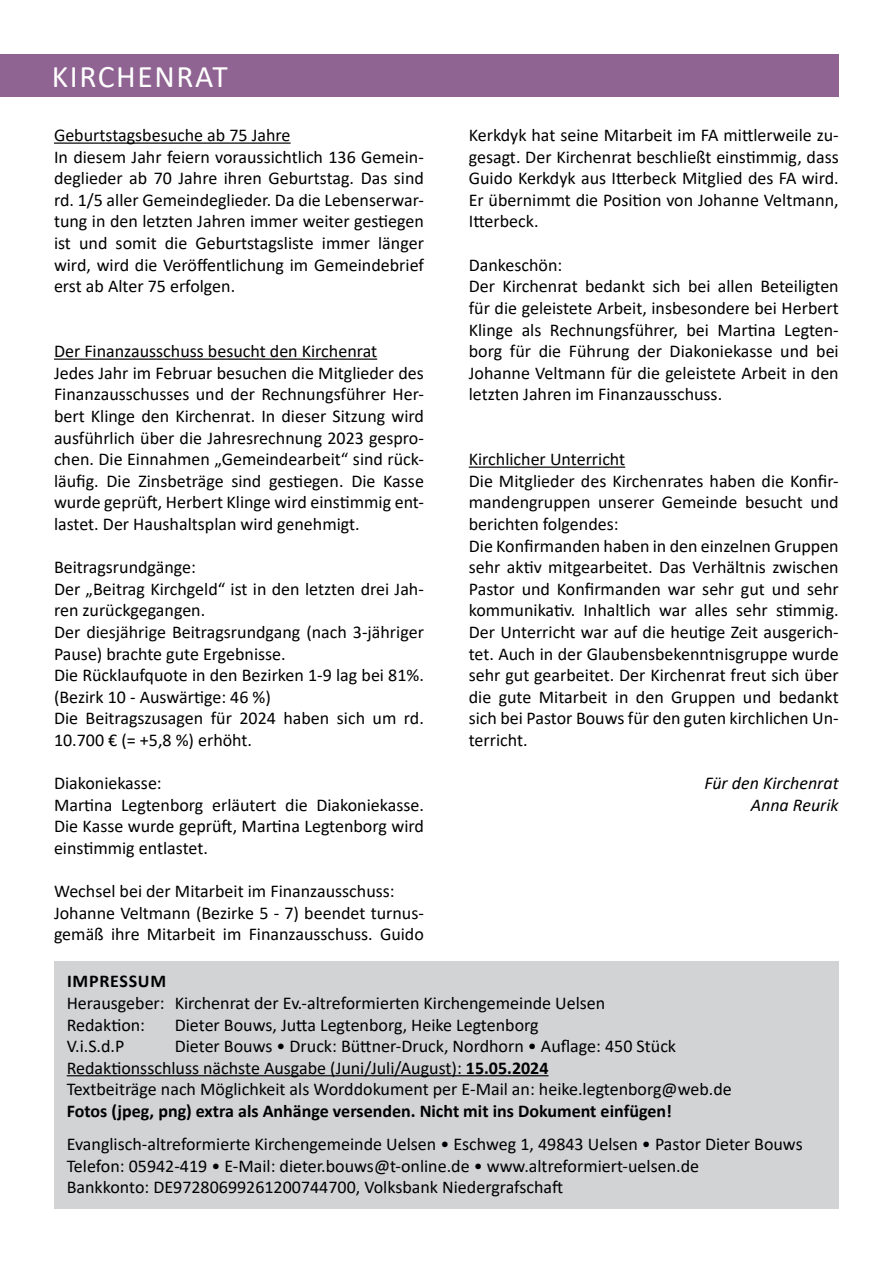
<style>
.page{position:relative;width:893px;height:1263px;background:#fff}
.page>*{position:absolute;margin:0;border:0;box-sizing:border-box;transform-origin:0 0}
.t1{font:31.5px "Calibri";letter-spacing:.05em;color:#fff}
.t2{font:18px/21.6px "Calibri";color:#000}
.t3{font:700 18px "Calibri";color:#000}
.t4{font:italic 18px/21.6px "Calibri";color:#000;text-align:right}
.t5{font:700 18px "Calibri";letter-spacing:.04em;color:#000}
.s1{font-weight:700}
</style>
<div class="page">
<div style="left:0;top:54px;width:839px;height:43px;background:#906492"></div>
<hr style="left:54px;top:143px;width:237px;height:1px;background:#000">
<hr style="left:54px;top:359px;width:323px;height:1px;background:#000">
<hr style="left:469px;top:467px;width:156px;height:1px;background:#000">
<div style="left:54px;top:961px;width:785px;height:248px;background:#d1d3d4"></div>
<hr style="left:67px;top:1075px;width:481px;height:1px;background:#000">
<h1 class="t1" style="left:52px;top:55px;width:177px">KIRCHENRAT</h1>
<p class="t2" style="left:54px;top:124px;width:371px">Geburtstagsbesuche ab 75 Jahre<br>In diesem Jahr feiern voraussichtlich 136 Gemein&shy;deglieder ab 70 Jahre ihren Geburtstag. Das sind rd. 1/5 aller Gemeindeglieder. Da die Lebenserwar&shy;tung in den letzten Jahren immer weiter gestiegen ist und somit die Geburtstagsliste immer länger wird, wird die Veröffentlichung im Gemeindebrief erst ab Alter 75 erfolgen.</p>
<p class="t2" style="left:54px;top:340px;width:371px">Der Finanzausschuss besucht den Kirchenrat<br>Jedes Jahr im Februar besuchen die Mitglieder des Finanzausschusses und der Rechnungsführer Her&shy;bert Klinge den Kirchenrat. In dieser Sitzung wird ausführlich über die Jahresrechnung 2023 gespro&shy;chen. Die Einnahmen „Gemeindearbeit“ sind rück&shy;läufig. Die Zinsbeträge sind gestiegen. Die Kasse wurde geprüft, Herbert Klinge wird einstimmig ent&shy;lastet. Der Haushaltsplan wird genehmigt.</p>
<p class="t2" style="left:54px;top:556px;width:371px">Beitragsrundgänge:<br>Der „Beitrag Kirchgeld“ ist in den letzten drei Jah&shy;ren zurückgegangen.<br>Der diesjährige Beitragsrundgang (nach 3-jähriger Pause) brachte gute Ergebnisse.<br>Die Rücklaufquote in den Bezirken 1-9 lag bei 81%. (Bezirk 10 - Auswärtige: 46 %)<br>Die Beitragszusagen für 2024 haben sich um rd.<br>10.700 € (= +5,8 %) erhöht.</p>
<p class="t2" style="left:54px;top:772px;width:371px">Diakoniekasse:<br>Martina Legtenborg erläutert die Diakoniekasse.<br>Die Kasse wurde geprüft, Martina Legtenborg wird einstimmig entlastet.</p>
<p class="t2" style="left:54px;top:880px;width:371px">Wechsel bei der Mitarbeit im Finanzausschuss:<br>Johanne Veltmann (Bezirke 5 - 7) beendet turnus&shy;gemäß ihre Mitarbeit im Finanzausschuss. Guido</p>
<p class="t2" style="left:469px;top:124px;width:371px;text-align:justify">Kerkdyk hat seine Mitarbeit im FA mittlerweile zu&shy;gesagt. Der Kirchenrat beschließt einstimmig, dass Guido Kerkdyk aus Itterbeck Mitglied des FA wird.<br>Er übernimmt die Position von Johanne Veltmann, Itterbeck.</p>
<p class="t2" style="left:469px;top:253px;width:371px">Dankeschön:<br>Der Kirchenrat bedankt sich bei allen Beteiligten für die geleistete Arbeit, insbesondere bei Herbert Klinge als Rechnungsführer, bei Martina Legten&shy;borg für die Führung der Diakoniekasse und bei Johanne Veltmann für die geleistete Arbeit in den letzten Jahren im Finanzausschuss.</p>
<p class="t2" style="left:469px;top:448px;width:371px">Kirchlicher Unterricht<br>Die Mitglieder des Kirchenrates haben die Konfir&shy;mandengruppen unserer Gemeinde besucht und berichten folgendes:<br>Die Konfirmanden haben in den einzelnen Gruppen sehr aktiv mitgearbeitet. Das Verhältnis zwischen Pastor und Konfirmanden war sehr gut und sehr kommunikativ. Inhaltlich war alles sehr stimmig.<br>Der Unterricht war auf die heutige Zeit ausgerich&shy;tet. Auch in der Glaubensbekenntnisgruppe wurde sehr gut gearbeitet. Der Kirchenrat freut sich über die gute Mitarbeit in den Gruppen und bedankt sich bei Pastor Bouws für den guten kirchlichen Un&shy;terricht.</p>
<p class="t4" style="left:704px;top:772px;width:136px">Für den Kirchenrat<br>Anna Reurik</p>
<p class="t5" style="left:67px;top:968px;width:100px">IMPRESSUM</p>
<p class="t2" style="left:67px;top:992px;width:540px">Herausgeber: Kirchenrat der Ev.-altreformierten Kirchengemeinde Uelsen<br>Redaktion:</p>
<p class="t2" style="left:175px;top:1013px;width:365px">Dieter Bouws, Jutta Legtenborg, Heike Legtenborg</p>
<p class="t2" style="left:67px;top:1035px;width:666px;text-indent:108px">Dieter Bouws • Druck: Büttner-Druck, Nordhorn • Auflage: 450 Stück<br>Redaktionsschluss nächste Ausgabe (Juni/Juli/August): <span class="s1">15.05.2024<br></span>Textbeiträge nach Möglichkeit als Worddokument per E-Mail an: heike.legtenborg@web.de</p>
<p class="t3" style="left:67px;top:1098px;width:607px">Fotos (jpeg, png) extra als Anhänge versenden. Nicht mit ins Dokument einfügen!</p>
<p class="t2" style="left:67px;top:1133px;width:737px">Evanglisch-altreformierte Kirchengemeinde Uelsen • Eschweg 1, 49843 Uelsen • Pastor Dieter Bouws<br>Telefon: 05942-419 • E-Mail: dieter.bouws@t-online.de • www.altreformiert-uelsen.de<br>Bankkonto: DE97280699261200744700, Volksbank Niedergrafschaft</p>
<p class="t2" style="left:67px;top:1035px;width:59px">V.i.S.d.P</p>
</div>
